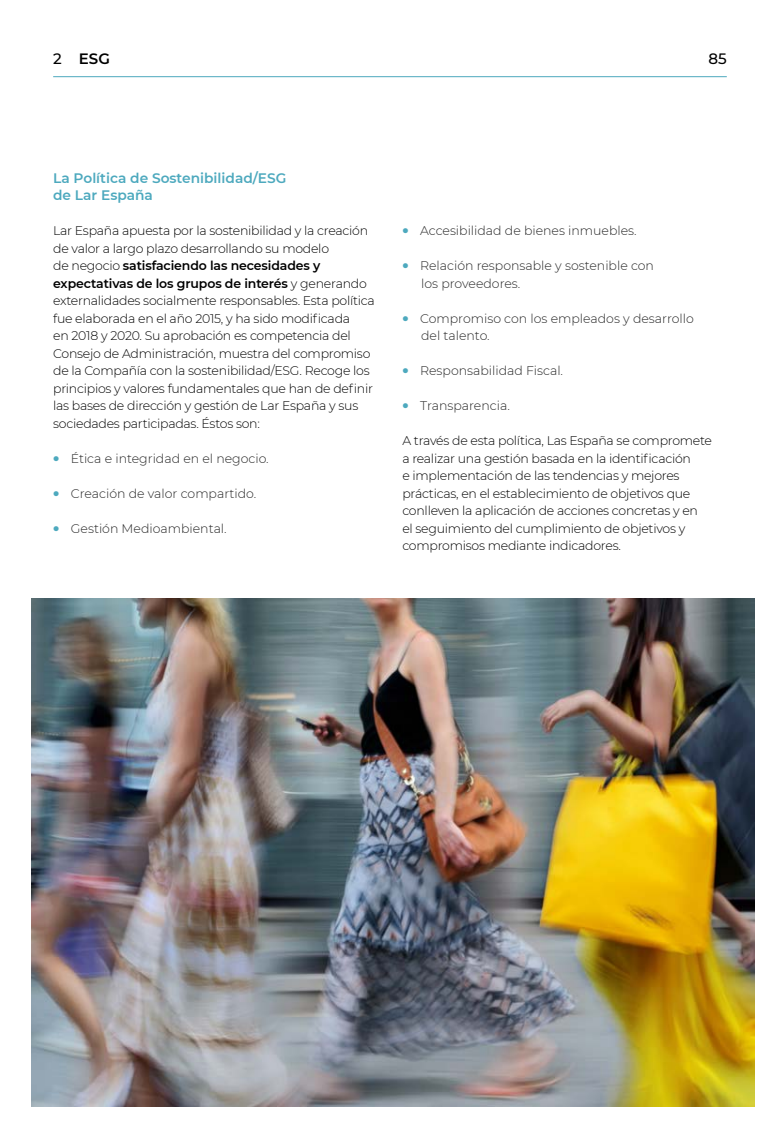
<style>
.page{position:relative;width:780px;height:1134px;background:#fff}
.page>*{position:absolute;margin:0;border:0;box-sizing:border-box;transform-origin:0 0}
.t1{font:600 15px "Montserrat";color:#000}
.t2{font:500 15px "Montserrat";color:#000}
._11_Semibold_C2{font:600 13.75px/17.5px "Montserrat";color:#4da9be}
.t3{font:300 12.5px/17.5px "Montserrat";letter-spacing:-.02em;color:#000}
.t4{font:300 12.5px/17.5px "Montserrat";color:#262626}
.s1{font-weight:500}
.s2{font-weight:600}
.s3{font-weight:900;font-size:15px;color:#4da9be}
</style>
<div class="page">
<hr style="left:53px;top:76px;width:673px;height:1px;background:#4da9be">
<img style="left:31px;top:599px;width:723px;height:507px">
<p class="t1" style="left:53px;top:48px;width:58px"><span class="s1">2</span> ESG</p>
<p class="t2" style="left:708px;top:48px;width:20px">85</p>
<p class="_11_Semibold_C2" style="left:53px;top:168px;width:235px">La Política de Sostenibilidad/ESG de Lar España</p>
<p class="t3" style="left:53px;top:221px;width:323px">Lar España apuesta por la sostenibilidad y la creación de valor a largo plazo desarrollando su modelo<br>de negocio <span class="s2">satisfaciendo las necesidades y expectativas de los grupos de interés</span> y generando externalidades socialmente responsables. Esta política fue elaborada en el año 2015, y ha sido modificada<br>en 2018 y 2020. Su aprobación es competencia del Consejo de Administración, muestra del compromiso de la Compañía con la sostenibilidad/ESG. Recoge los principios y valores fundamentales que han de definir las bases de dirección y gestión de Lar España y sus sociedades participadas. Éstos son:</p>
<p class="t4" style="left:53px;top:449px;width:217px"><span class="s3">•</span> Ética e integridad en el negocio.</p>
<p class="t4" style="left:53px;top:484px;width:204px"><span class="s3">•</span> Creación de valor compartido.</p>
<p class="t4" style="left:53px;top:519px;width:175px"><span class="s3">•</span> Gestión Medioambiental.</p>
<p class="t4" style="left:402px;top:221px;width:236px"><span class="s3">•</span> Accesibilidad de bienes inmuebles.</p>
<p class="t4" style="left:421px;top:256px;width:234px;text-indent:-19px"><span class="s3">•</span> Relación responsable y sostenible con los proveedores.</p>
<p class="t4" style="left:421px;top:309px;width:274px;text-indent:-19px"><span class="s3">•</span> Compromiso con los empleados y desarrollo del talento.</p>
<p class="t4" style="left:402px;top:361px;width:162px"><span class="s3">•</span> Responsabilidad Fiscal.</p>
<p class="t4" style="left:402px;top:396px;width:109px"><span class="s3">•</span> Transparencia.</p>
<p class="t3" style="left:402px;top:431px;width:311px">A través de esta política, Las España se compromete a realizar una gestión basada en la identificación<br>e implementación de las tendencias y mejores prácticas, en el establecimiento de objetivos que conlleven la aplicación de acciones concretas y en<br>el seguimiento del cumplimiento de objetivos y compromisos mediante indicadores.</p>
</div>
